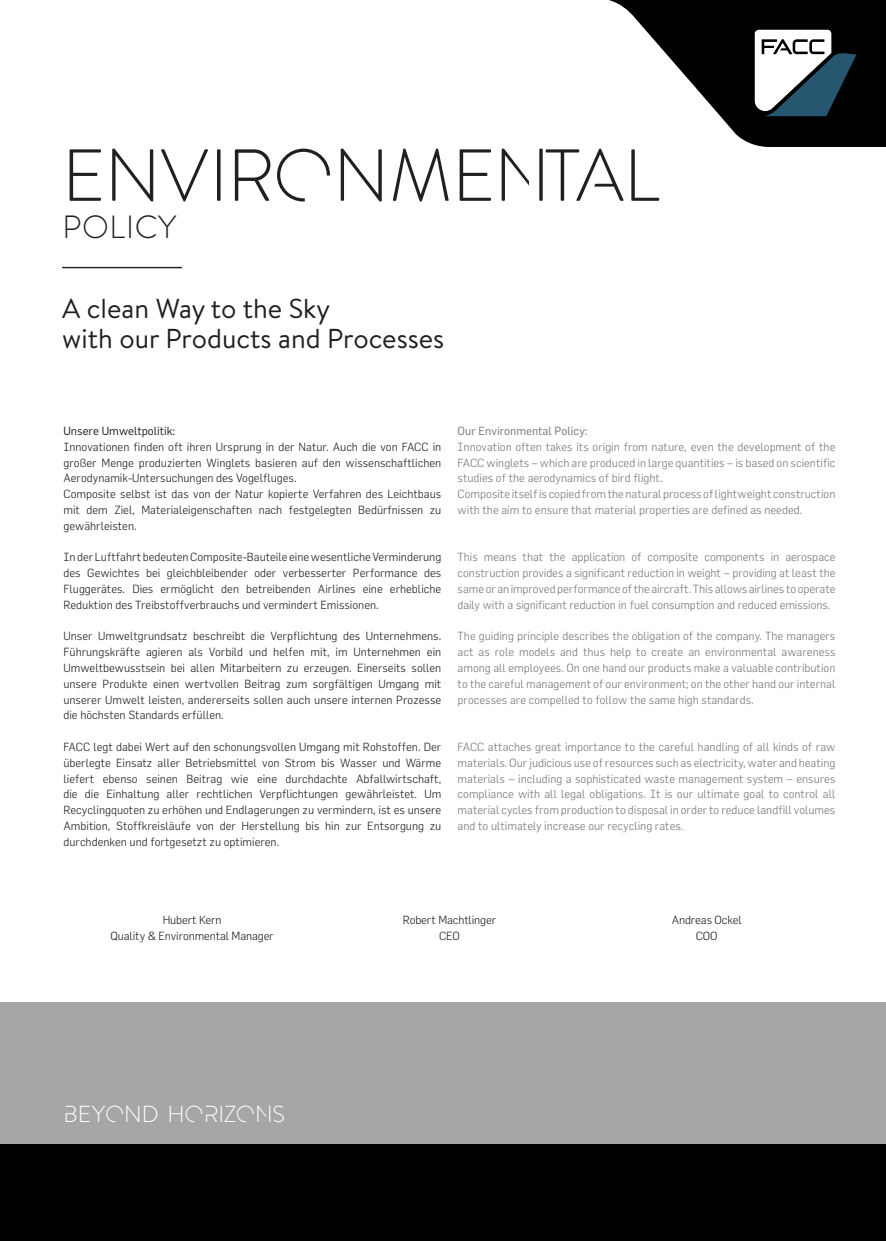
<style>
.page{position:relative;width:886px;height:1241px;background:#fff}
.page>*{position:absolute;margin:0;border:0;box-sizing:border-box;transform-origin:0 0}
.t1{font:73.44px "FACC Aerospace";letter-spacing:-.005em;color:#231f20}
.t2{font:32.12px "FACC Aerospace";letter-spacing:.02em;color:#231f20}
.t3{font:27.38px/29.4px "Brandon Text";color:#231f20}
.t4{font:23.12px "FACC Aerospace";letter-spacing:-.005em;color:#fff}
.t5{font:300 11.56px/15.8px "Flama";color:#231f20;text-align:center}
.t6{font:300 11.56px/15.8px "Flama";color:#76787b;text-align:justify}
.t7{font:11.56px "Flama";color:#76787b}
.t8{font:11.56px "Flama";color:#231f20}
</style>
<div class="page">
<svg style="left:609px;top:0;width:277px;height:147px"></svg>
<hr style="left:62px;top:267px;width:120px;height:1px;background:#231f20">
<div style="left:0;top:1002px;width:886px;height:141px;background:#a7a6a6"></div>
<div style="left:0;top:1143px;width:886px;height:97px;background:#000001"></div>
<h1 class="t1" style="left:62px;top:125px;width:599px">ENVIRONMENTAL</h1>
<h2 class="t2" style="left:62px;top:204px;width:116px">POLICY</h2>
<h3 class="t3" style="left:62px;top:293px;width:384px">A clean Way to the Sky<br>with our Products and Processes</h3>
<p class="t8" style="left:63px;top:424px;width:113px">Unsere Umweltpolitik:</p>
<p class="t5" style="left:63px;top:438px;width:379px;text-align:left">Innovationen finden oft ihren Ursprung in der Natur. Auch die von FACC in großer Menge produzierten Winglets basieren auf den wissenschaftlichen Aerodynamik-Untersuchungen des Vogelfluges.<br>Composite selbst ist das von der Natur kopierte Verfahren des Leichtbaus mit dem Ziel, Materialeigenschaften nach festgelegten Bedürfnissen zu gewährleisten.</p>
<p class="t5" style="left:63px;top:549px;width:379px;text-align:justify">In der Luftfahrt bedeuten Composite-Bauteile eine wesentliche Verminderung des Gewichtes bei gleichbleibender oder verbesserter Performance des Fluggerätes. Dies ermöglicht den betreibenden Airlines eine erhebliche Reduktion des Treibstoffverbrauchs und vermindert Emissionen.</p>
<p class="t5" style="left:63px;top:628px;width:379px;text-align:justify">Unser Umweltgrundsatz beschreibt die Verpflichtung des Unternehmens.<br>Führungskräfte agieren als Vorbild und helfen mit, im Unternehmen ein Umweltbewusstsein bei allen Mitarbeitern zu erzeugen. Einerseits sollen unsere Produkte einen wertvollen Beitrag zum sorgfältigen Umgang mit unserer Umwelt leisten, andererseits sollen auch unsere internen Prozesse die höchsten Standards erfüllen.</p>
<p class="t5" style="left:63px;top:738px;width:379px;text-align:justify">FACC legt dabei Wert auf den schonungsvollen Umgang mit Rohstoffen. Der überlegte Einsatz aller Betriebsmittel von Strom bis Wasser und Wärme liefert ebenso seinen Beitrag wie eine durchdachte Abfallwirtschaft, die die Einhaltung aller rechtlichen Verpflichtungen gewährleistet. Um Recyclingquoten zu erhöhen und Endlagerungen zu vermindern, ist es unsere Ambition, Stoffkreisläufe von der Herstellung bis hin zur Entsorgung zu durchdenken und fortgesetzt zu optimieren.</p>
<p class="t7" style="left:458px;top:424px;width:132px">Our Environmental Policy:</p>
<p class="t6" style="left:458px;top:438px;width:379px;text-align:left">Innovation often takes its origin from nature, even the development of the FACC winglets – which are produced in large quantities – is based on scientific studies of the aerodynamics of bird flight.<br>Composite itself is copied from the natural process of lightweight construction with the aim to ensure that material properties are defined as needed.</p>
<p class="t6" style="left:458px;top:549px;width:379px">This means that the application of composite components in aerospace construction provides a significant reduction in weight – providing at least the same or an improved performance of the aircraft. This allows airlines to operate daily with a significant reduction in fuel consumption and reduced emissions.</p>
<p class="t6" style="left:458px;top:628px;width:379px">The guiding principle describes the obligation of the company. The managers act as role models and thus help to create an environmental awareness among all employees. On one hand our products make a valuable contribution to the careful management of our environment; on the other hand our internal processes are compelled to follow the same high standards.</p>
<p class="t6" style="left:458px;top:738px;width:379px">FACC attaches great importance to the careful handling of all kinds of raw materials. Our judicious use of resources such as electricity, water and heating materials – including a sophisticated waste management system – ensures compliance with all legal obligations. It is our ultimate goal to control all material cycles from production to disposal in order to reduce landfill volumes and to ultimately increase our recycling rates.</p>
<p class="t5" style="left:111px;top:911px;width:165px">Hubert Kern<br>Quality &amp; Environmental Manager</p>
<h3 class="t4" style="left:63px;top:1097px;width:223px">BEYOND HORIZONS</h3>
<p class="t5" style="left:403px;top:911px;width:95px">Robert Machtlinger<br>CEO</p>
<p class="t5" style="left:672px;top:911px;width:71px">Andreas Ockel<br>COO</p>
</div>
